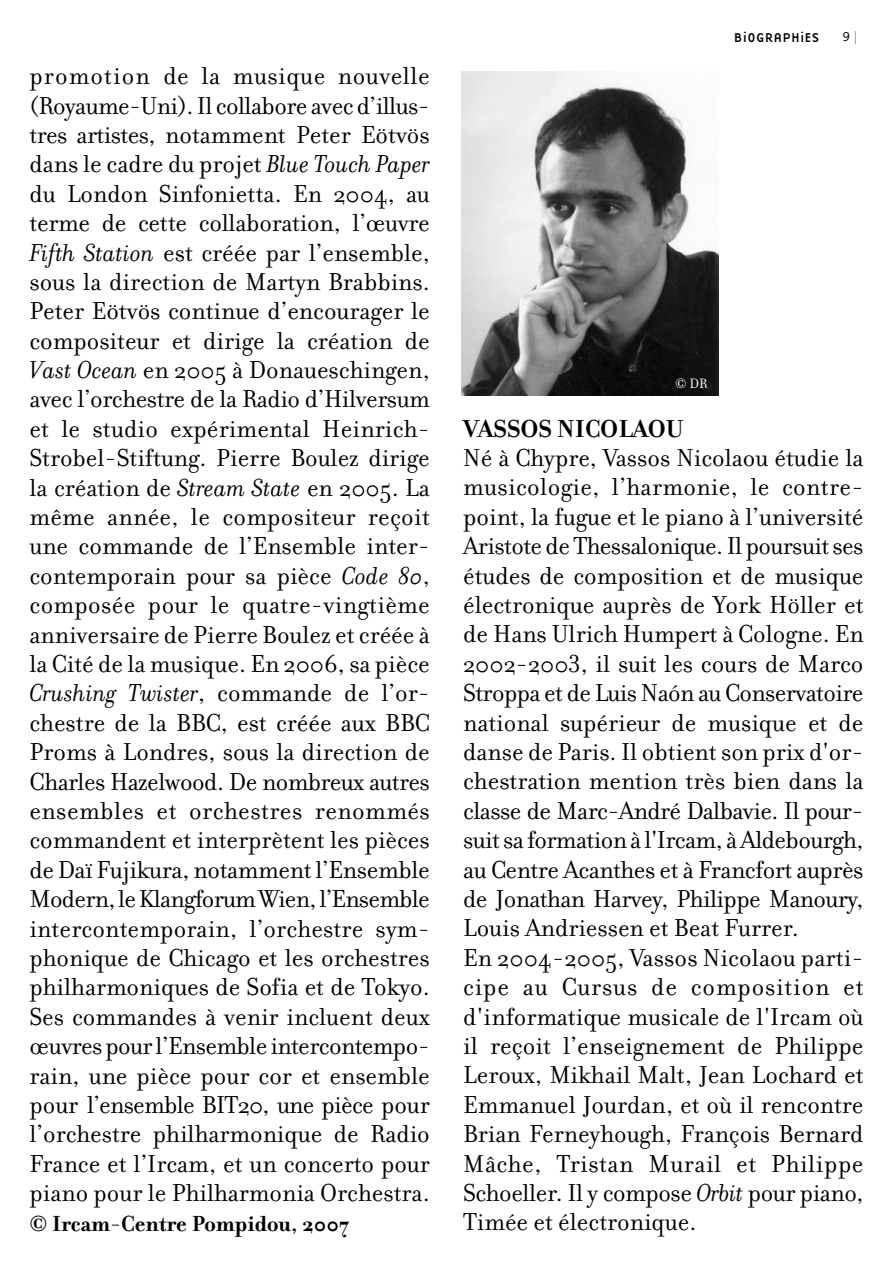
<style>
.page{position:relative;width:893px;height:1263px;background:#fff}
.page>*{position:absolute;margin:0;border:0;box-sizing:border-box;transform-origin:0 0}
.t1{font:26.4px/29.4px "Filosofia";color:#000;text-align:justify}
.t2{font:700 26.4px "Filosofia";color:#000}
.t3{font:700 23.55px "Filosofia";color:#000}
.t4{font:14.7px "Filosofia";color:#fff}
.t5{font:13.2px "Base Nine";color:#000}
.t6{font:13.2px "The Sans Semi Light Caps";color:#000}
.s1{font-style:italic}
.s2{color:#808080}
</style>
<div class="page">
<img style="left:461px;top:71px;width:257px;height:324px">
<p class="t1" style="left:29px;top:65px;width:402px">promotion de la musique nouvelle (Royaume-Uni). Il collabore avec d’illus&shy;tres artistes, notamment Peter Eötvös dans le cadre du projet <span class="s1">Blue Touch Paper </span>du London Sinfonietta. En 2004, au terme de cette collaboration, l’œuvre <span class="s1">Fifth Station</span> est créée par l’ensemble, sous la direction de Martyn Brabbins.<br>Peter Eötvös continue d’encourager le compositeur et dirige la création de <span class="s1">Vast Ocean</span> en 2005 à Donaueschingen, avec l’orchestre de la Radio d’Hilversum et le studio expérimental Heinrich-Strobel-Stiftung. Pierre Boulez dirige la création de <span class="s1">Stream State</span> en 2005. La même année, le compositeur reçoit une commande de l’Ensemble inter&shy;contemporain pour sa pièce <span class="s1">Code 80</span>, composée pour le quatre-vingtième anniversaire de Pierre Boulez et créée à la Cité de la musique. En 2006, sa pièce <span class="s1">Crushing Twister</span>, commande de l’or&shy;chestre de la BBC, est créée aux BBC Proms à Londres, sous la direction de Charles Hazelwood. De nombreux autres ensembles et orchestres renommés commandent et interprètent les pièces de Daï Fujikura, notamment l’Ensemble Modern, le Klangforum Wien, l’Ensemble intercontemporain, l’orchestre sym&shy;phonique de Chicago et les orchestres philharmoniques de Sofia et de Tokyo.<br>Ses commandes à venir incluent deux œuvres pour l’Ensemble intercontempo&shy;rain, une pièce pour cor et ensemble pour l’ensemble BIT20, une pièce pour l’orchestre philharmonique de Radio France et l’Ircam, et un concerto pour piano pour le Philharmonia Orchestra.</p>
<p class="t3" style="left:29px;top:1214px;width:321px">© Ircam-Centre Pompidou, 2007</p>
<p class="t5" style="left:733px;top:32px;width:87px">BiOGRAPHiES</p>
<p class="t6" style="left:842px;top:29px;width:17px">9 <span class="s2">|</span></p>
<p class="t4" style="left:675px;top:378px;width:34px">© DR</p>
<p class="t2" style="left:463px;top:417px;width:222px">VASSOS NICOLAOU</p>
<p class="t1" style="left:463px;top:446px;width:402px;text-align:left">Né à Chypre, Vassos Nicolaou étudie la musicologie, l’harmonie, le contre&shy;point, la fugue et le piano à l’université Aristote de Thessalonique. Il poursuit ses études de composition et de musique électronique auprès de York Höller et de Hans Ulrich Humpert à Cologne. En 2002-2003, il suit les cours de Marco Stroppa et de Luis Naón au Conservatoire national supérieur de musique et de danse de Paris. Il obtient son prix d'or&shy;chestration mention très bien dans la classe de Marc-André Dalbavie. Il pour&shy;suit sa formation à l'Ircam, à Aldebourgh, au Centre Acanthes et à Francfort auprès de Jonathan Harvey, Philippe Manoury, Louis Andriessen et Beat Furrer.<br>En 2004-2005, Vassos Nicolaou parti&shy;cipe au Cursus de composition et d'informatique musicale de l'Ircam où il reçoit l’enseignement de Philippe Leroux, Mikhail Malt, Jean Lochard et Emmanuel Jourdan, et où il rencontre Brian Ferneyhough, François Bernard Mâche, Tristan Murail et Philippe Schoeller. Il y compose <span class="s1">Orbit</span> pour piano, Timée et électronique.</p>
</div>
